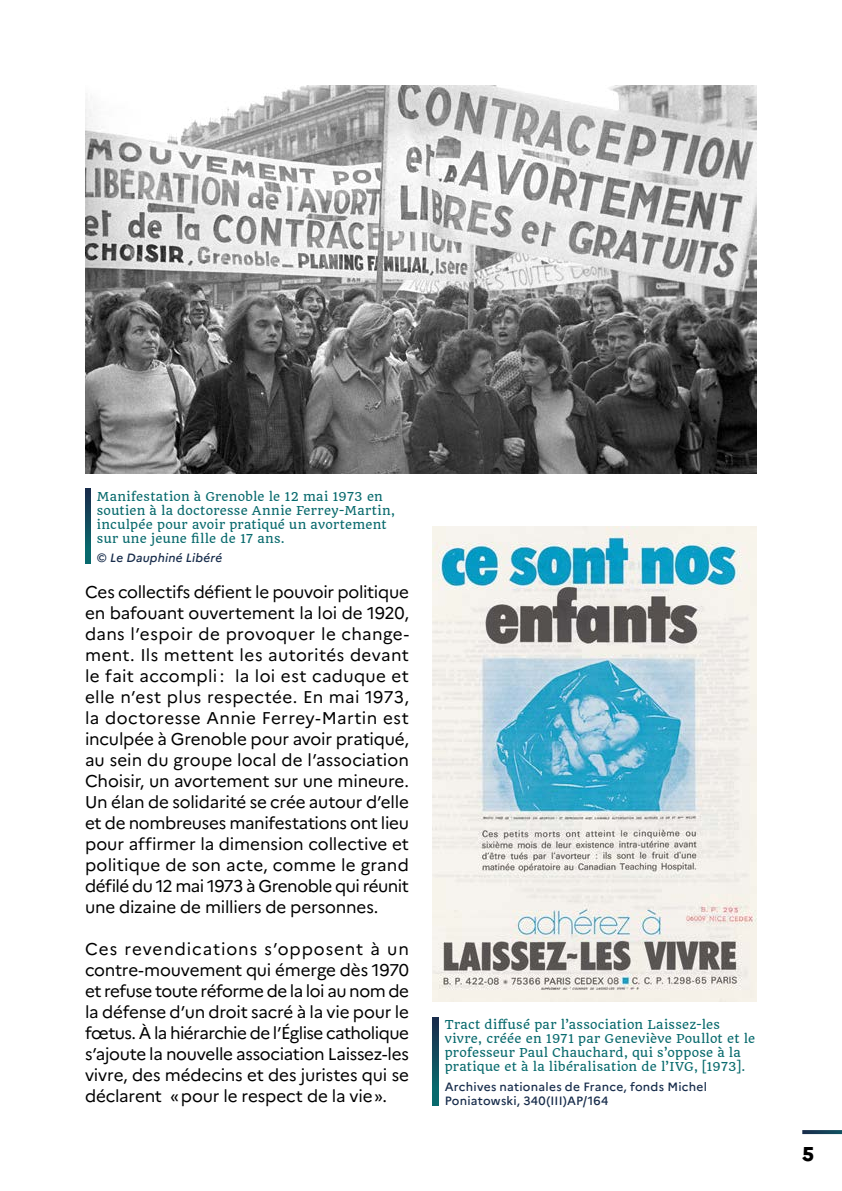
<style>
.page{position:relative;width:842px;height:1191px;background:#fff}
.page>*{position:absolute;margin:0;border:0;box-sizing:border-box;transform-origin:0 0}
.t1{font:800 20px "Marianne";color:#000}
.Texte{font:17px/21px "Marianne";letter-spacing:-.015em;color:#000;text-align:justify}
.Titre_légende{font:12px/14px "Quando";letter-spacing:.02em;color:#086a6d}
.cote{font:500 12px/14px "Marianne";letter-spacing:.02em;color:#182d4c}
.cote-2{font:italic 500 12px "Marianne";letter-spacing:.015em;color:#182d4c}
.s1{font-style:normal}
</style>
<div class="page">
<svg style="left:85px;top:489px;width:6px;height:74px"></svg>
<svg style="left:433px;top:1017px;width:6px;height:88px"></svg>
<img style="left:85px;top:85px;width:672px;height:388px">
<img style="left:432px;top:526px;width:325px;height:476px">
<svg style="left:802px;top:1130px;width:40px;height:4px"></svg>
<p class="Titre_légende" style="left:97px;top:489px;width:300px">Manifestation à Grenoble le 12 mai 1973 en soutien à la doctoresse Annie Ferrey-Martin, inculpée pour avoir pratiqué un avortement sur une jeune fille de 17 ans.</p>
<p class="cote-2" style="left:97px;top:548px;width:127px"><span class="s1">©</span> Le Dauphiné Libéré</p>
<p class="Texte" style="left:85px;top:580px;width:325px">Ces collectifs défient le pouvoir politique en bafouant ouvertement la loi de 1920, dans l’espoir de provoquer le change&shy;ment. Ils mettent les autorités devant le fait accompli : la loi est caduque et elle n’est plus respectée. En mai 1973, la doctoresse Annie Ferrey-Martin est inculpée à Grenoble pour avoir pratiqué, au sein du groupe local de l’association Choisir, un avortement sur une mineure.<br>Un élan de solidarité se crée autour d’elle et de nombreuses manifestations ont lieu pour affirmer la dimension collective et politique de son acte, comme le grand défilé du 12 mai 1973 à Grenoble qui réunit une dizaine de milliers de personnes.</p>
<p class="Texte" style="left:85px;top:937px;width:325px">Ces revendications s’opposent à un contre-mouvement qui émerge dès 1970 et refuse toute réforme de la loi au nom de la défense d’un droit sacré à la vie pour le fœtus. À la hiérarchie de l’Église catholique s’ajoute la nouvelle association Laissez-les vivre, des médecins et des juristes qui se déclarent « pour le respect de la vie ».</p>
<p class="Titre_légende" style="left:445px;top:1018px;width:312px">Tract diffusé par l’association Laissez-les vivre, créée en 1971 par Geneviève Poullot et le professeur Paul Chauchard, qui s’oppose à la pratique et à la libéralisation de l’IVG, [1973].</p>
<p class="cote" style="left:445px;top:1078px;width:264px">Archives nationales de France, fonds Michel<br>Poniatowski, 340(III)AP/164</p>
<p class="t1" style="left:802px;top:1138px;width:13px">5</p>
</div>
